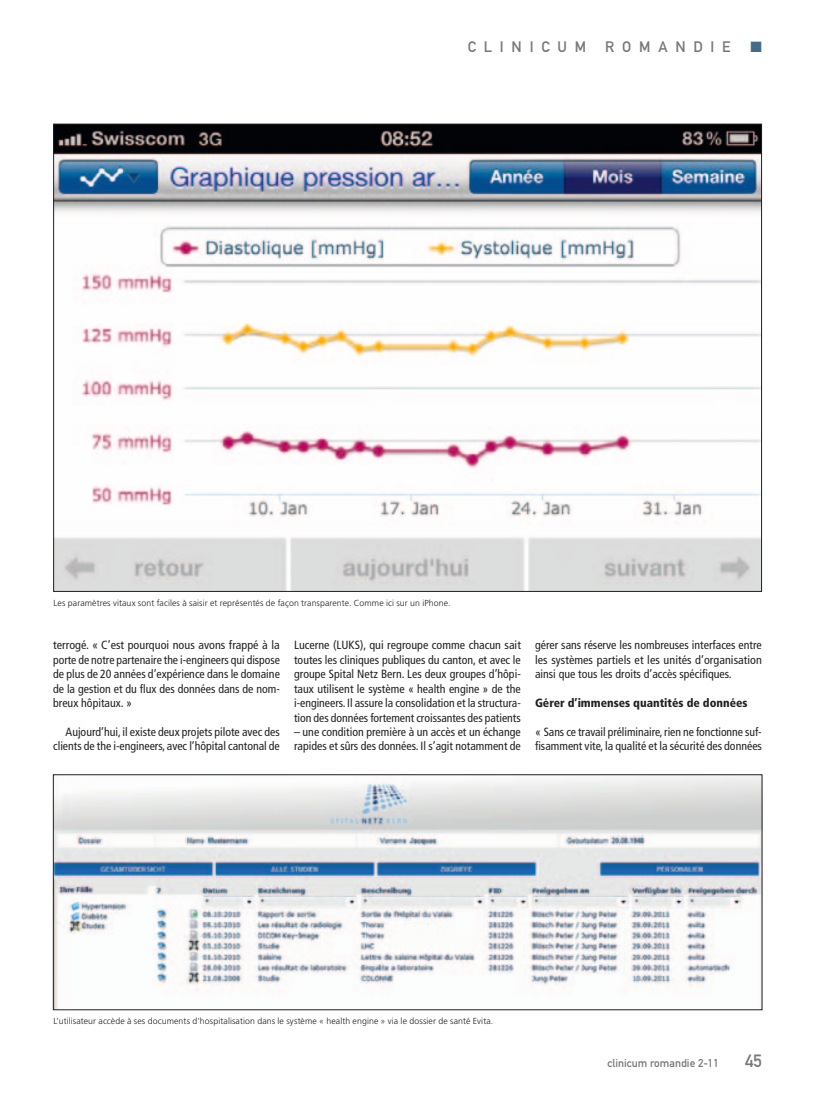
<style>
.page{position:relative;width:815px;height:1099px;background:#fff}
.page>*{position:absolute;margin:0;border:0;box-sizing:border-box;transform-origin:0 0}
.t1{font:17.5px "DIN Mittelschrift Std";color:#76787b}
.t2{font:15px "DIN Mittelschrift Std";letter-spacing:.52em;color:#76787b}
.t3{font:15px "Zapf Dingbats ITC";color:#436b8a}
.t4{font:condensed 11.88px/14.4px "Frutiger LT Std";color:#231f20;text-align:justify}
.t5{font:900 condensed 11.88px "Frutiger LT Std";color:#231f20}
.t6{font:11.25px "DIN Mittelschrift Std";color:#76787b}
.t7{font:300 8.75px "Frutiger LT Std";letter-spacing:.01em;color:#231f20}
</style>
<div class="page">
<img style="left:55px;top:126px;width:705px;height:463px">
<img style="left:55px;top:776px;width:705px;height:231px">
<div style="left:53px;top:774px;width:709px;height:235px;border:1px solid #231f20"></div>
<p class="t2" style="left:468px;top:38px;width:120px">clinicum</p>
<p class="t2" style="left:605px;top:38px;width:127px">romandie</p>
<p class="t3" style="left:750px;top:40px;width:13px">■</p>
<p class="t7" style="left:54px;top:598px;width:399px">Les paramètres vitaux sont faciles à saisir et représentés de façon transparente. Comme ici sur un iPhone.</p>
<p class="t4" style="left:53px;top:638px;width:228px">terrogé. « C’est pourquoi nous avons frappé à la porte de notre partenaire the i-engineers qui dispose de plus de 20 années d’expérience dans le domaine de la gestion et du flux des données dans de nom&shy;breux hôpitaux. »</p>
<p class="t4" style="left:53px;top:724px;width:228px;text-align:right">Aujourd’hui, il existe deux projets pilote avec des clients de the i-engineers, avec l’hôpital cantonal de</p>
<p class="t4" style="left:294px;top:638px;width:228px">Lucerne (LUKS), qui regroupe comme chacun sait toutes les cliniques publiques du canton, et avec le groupe Spital Netz Bern. Les deux groupes d’hôpi&shy;taux utilisent le système « health engine » de the i-engineers. Il assure la consolidation et la structura&shy;tion des données fortement croissantes des patients</p>
<p class="t4" style="left:294px;top:724px;width:228px">– une condition première à un accès et un échange rapides et sûrs des données. Il s’agit notamment de</p>
<p class="t4" style="left:535px;top:638px;width:228px">gérer sans réserve les nombreuses interfaces entre les systèmes partiels et les unités d’organisation ainsi que tous les droits d’accès spécifiques.</p>
<p class="t5" style="left:535px;top:695px;width:214px">Gérer d’immenses quantités de données</p>
<p class="t4" style="left:535px;top:724px;width:228px">« Sans ce travail préliminaire, rien ne fonctionne suf&shy;fisamment vite, la qualité et la sécurité des données</p>
<p class="t7" style="left:53px;top:1016px;width:441px">L’utilisateur accède à ses documents d’hospitalisation dans le système « health engine » via le dossier de santé Evita.</p>
<p class="t6" style="left:607px;top:1056px;width:113px">clinicum romandie 2-11</p>
<h1 class="t1" style="left:745px;top:1050px;width:18px">45</h1>
</div>
